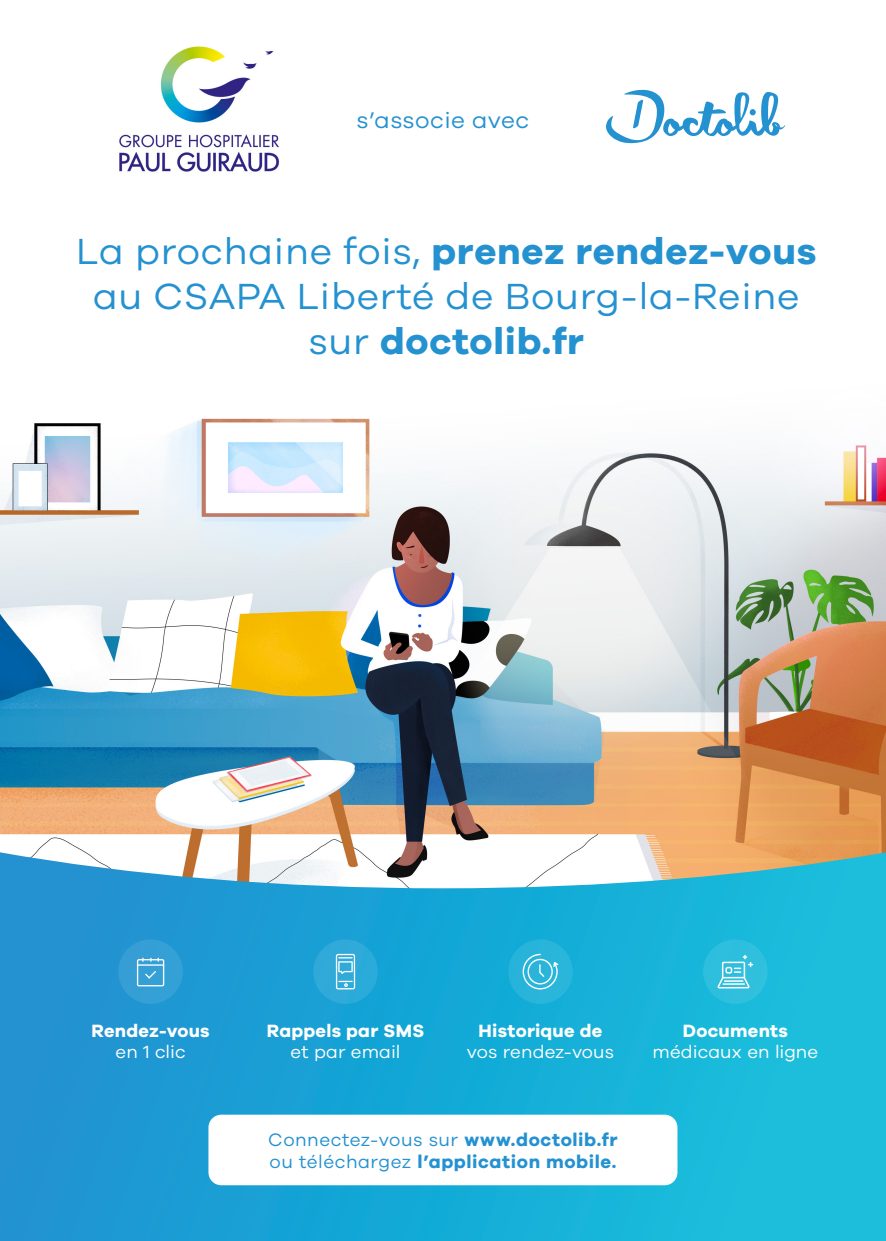
<style>
.page{position:relative;width:886px;height:1241px;background:#fff}
.page>*{position:absolute;margin:0;border:0;box-sizing:border-box;transform-origin:0 0}
.t1{font:700 37.5px "Galano Grotesque";letter-spacing:.02em;color:#2491d0}
.t2{font:37.5px "Galano Grotesque";letter-spacing:.02em;color:#2491d0}
.t3{font:23.31px "Galano Grotesque";letter-spacing:.02em;color:#2491d0}
.t4{font:700 18.62px/21.7px "Galano Grotesque";letter-spacing:.035em;color:#2491d0}
.t5{font:18.31px/21.4px "Galano Grotesque";letter-spacing:.005em;color:#fff;text-align:center}
.t6{font:700 18.31px/21.4px "Galano Grotesque";letter-spacing:.015em;color:#fff;text-align:center}
.s1{font-weight:400}
.s2{font-weight:700}
</style>
<div class="page">
<img style="left:0;top:418px;width:886px;height:434px">
<svg style="left:0;top:852px;width:886px;height:388px;background:#2aacd6"></svg>
<svg style="left:606px;top:90px;width:179px;height:53px"></svg>
<div style="left:208px;top:1114px;width:469px;height:70px;background:#fff;border-radius:13px"></div>
<div style="left:508px;top:939px;width:65px;height:64px;background:#2ab4da;border-radius:50%"></div>
<svg style="left:523px;top:953px;width:35px;height:36px"></svg>
<div style="left:703px;top:939px;width:64px;height:64px;background:#2ebfde;border-radius:50%"></div>
<svg style="left:717px;top:954px;width:36px;height:34px"></svg>
<div style="left:313px;top:939px;width:65px;height:64px;background:#2faad9;border-radius:50%"></div>
<svg style="left:336px;top:953px;width:19px;height:36px"></svg>
<div style="left:118px;top:939px;width:65px;height:64px;background:#34a0d5;border-radius:50%"></div>
<svg style="left:137px;top:957px;width:27px;height:29px"></svg>
<img style="left:119px;top:46px;width:160px;height:126px">
<p class="t3" style="left:357px;top:106px;width:174px">s’associe avec</p>
<p class="t1" style="left:76px;top:228px;width:742px"><span class="s1">La prochaine fois,</span> prenez rendez-vous</p>
<p class="t2" style="left:93px;top:274px;width:708px">au CSAPA Liberté de Bourg-la-Reine</p>
<p class="t1" style="left:308px;top:318px;width:277px"><span class="s1">sur</span> doctolib.fr</p>
<p class="t6" style="left:91px;top:1019px;width:120px">Rendez-vous <span class="s1">en 1 clic</span></p>
<p class="t6" style="left:267px;top:1019px;width:159px">Rappels par SMS <span class="s1">et par email</span></p>
<p class="t5" style="left:467px;top:1019px;width:149px"><span class="s2">Historique de </span>vos rendez-vous</p>
<p class="t5" style="left:652px;top:1019px;width:167px"><span class="s2">Documents </span>médicaux en ligne</p>
<p class="t4" style="left:268px;top:1128px;width:351px"><span class="s1">Connectez-vous sur</span> www.doctolib.fr <span class="s1">ou téléchargez</span> l’application mobile.</p>
</div>
